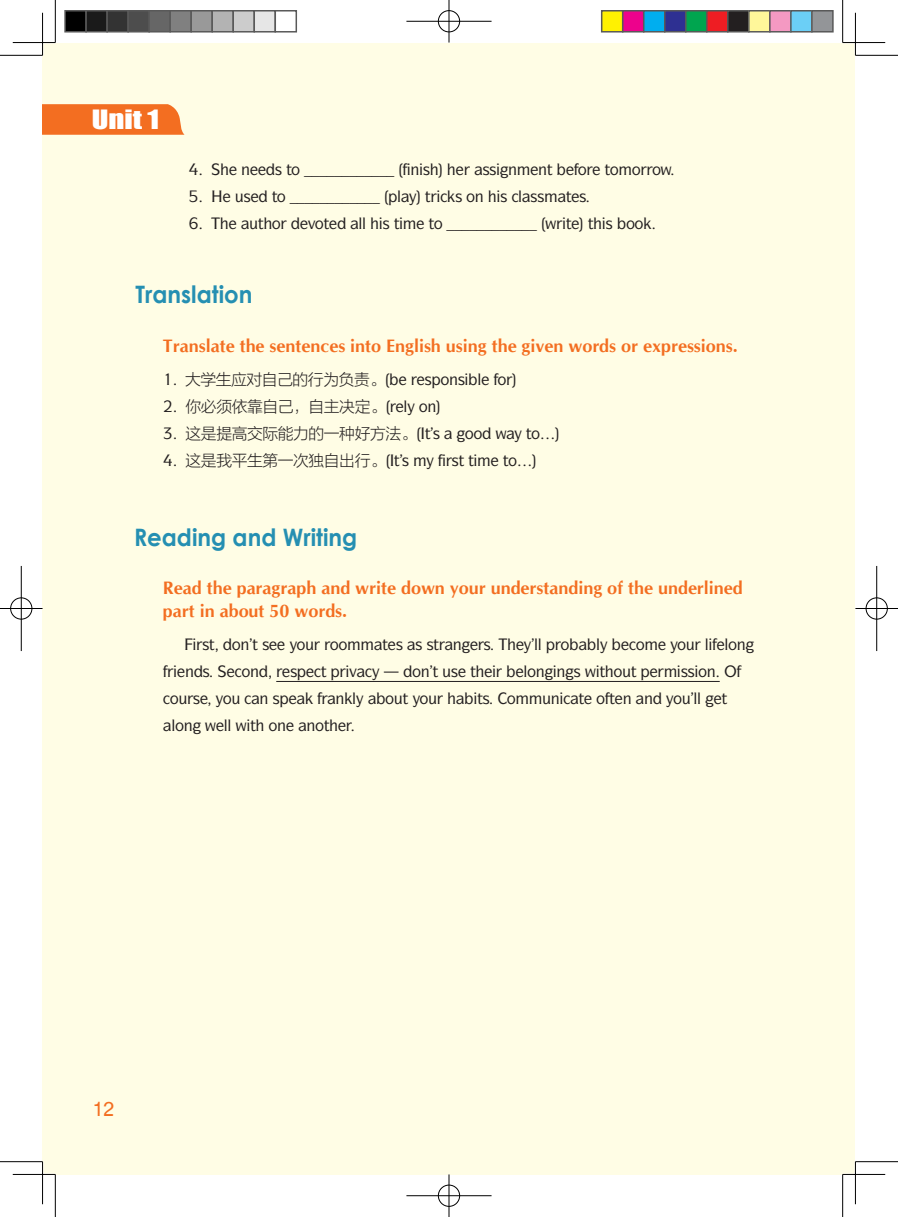
<style>
.page{position:relative;width:898px;height:1217px;background:#fff}
.page>*{position:absolute;margin:0;border:0;box-sizing:border-box;transform-origin:0 0}
.t1{font:24.6px "Inai Mathi";color:#f36e21}
.t2{font:24.45px "Impact";color:#fff;scale:1.25 1}
.t3{font:700 24px "Century Gothic";color:#258fb2;scale:.95 1}
.t4{font:700 18px/22.5px "CG Omega";color:#f36e21}
.t5{font:500 15.75px "ITC Symbol Std";color:#231f20}
.t6{font:15.75px "FZLTXHK GBK1 0";letter-spacing:-.025em;color:#231f20}
</style>
<div class="page">
<div style="left:43px;top:43px;width:812px;height:1131px;background:#fffde5"></div>
<hr style="left:276px;top:681px;width:443px;height:1px;background:#231f20">
<svg style="left:43px;top:104px;width:141px;height:31px;background:#f3752a"></svg>
<hr style="left:0;top:55px;width:43px;height:1px;background:#000">
<hr style="left:855px;top:55px;width:42px;height:1px;background:#000">
<hr style="left:0;top:1161px;width:43px;height:1px;background:#000">
<hr style="left:855px;top:1161px;width:42px;height:1px;background:#000">
<hr style="left:55px;top:0;width:1px;height:43px;background:#000">
<hr style="left:55px;top:1174px;width:1px;height:42px;background:#000">
<hr style="left:842px;top:0;width:1px;height:43px;background:#000">
<hr style="left:842px;top:1174px;width:1px;height:42px;background:#000">
<hr style="left:13px;top:42px;width:42px;height:1px;background:#000">
<hr style="left:842px;top:42px;width:42px;height:1px;background:#000">
<hr style="left:13px;top:1173px;width:42px;height:1px;background:#000">
<hr style="left:842px;top:1173px;width:42px;height:1px;background:#000">
<hr style="left:42px;top:13px;width:1px;height:42px;background:#000">
<hr style="left:42px;top:1161px;width:1px;height:42px;background:#000">
<hr style="left:854px;top:13px;width:1px;height:42px;background:#000">
<hr style="left:854px;top:1161px;width:1px;height:42px;background:#000">
<div style="left:437px;top:10px;width:23px;height:23px;border:2px solid #fff;border-radius:50%"></div>
<hr style="left:406px;top:20px;width:85px;height:2px;background:#fff">
<hr style="left:448px;top:0;width:2px;height:43px;background:#fff">
<div style="left:438px;top:10px;width:21px;height:22px;border:1px solid #000;border-radius:50%"></div>
<hr style="left:406px;top:21px;width:85px;height:1px;background:#000">
<hr style="left:448px;top:0;width:1px;height:43px;background:#000">
<div style="left:437px;top:1183px;width:23px;height:23px;border:2px solid #fff;border-radius:50%"></div>
<hr style="left:406px;top:1194px;width:85px;height:2px;background:#fff">
<hr style="left:448px;top:1174px;width:2px;height:42px;background:#fff">
<div style="left:438px;top:1184px;width:21px;height:22px;border:1px solid #000;border-radius:50%"></div>
<hr style="left:406px;top:1195px;width:85px;height:1px;background:#000">
<hr style="left:448px;top:1174px;width:1px;height:42px;background:#000">
<div style="left:10px;top:596px;width:23px;height:24px;border:2px solid #fff;border-radius:50%"></div>
<hr style="left:0;top:607px;width:43px;height:2px;background:#fff">
<hr style="left:20px;top:566px;width:2px;height:85px;background:#fff">
<div style="left:10px;top:597px;width:22px;height:22px;border:1px solid #000;border-radius:50%"></div>
<hr style="left:0;top:608px;width:43px;height:1px;background:#000">
<hr style="left:21px;top:566px;width:1px;height:85px;background:#000">
<div style="left:864px;top:596px;width:23px;height:24px;border:2px solid #fff;border-radius:50%"></div>
<hr style="left:855px;top:607px;width:42px;height:2px;background:#fff">
<hr style="left:875px;top:566px;width:2px;height:85px;background:#fff">
<div style="left:865px;top:597px;width:22px;height:22px;border:1px solid #000;border-radius:50%"></div>
<hr style="left:855px;top:608px;width:42px;height:1px;background:#000">
<hr style="left:876px;top:566px;width:1px;height:85px;background:#000">
<div style="left:65px;top:11px;width:21px;height:21px;background:#000"></div>
<div style="left:64px;top:10px;width:23px;height:23px;border:2px solid #595959"></div>
<div style="left:86px;top:11px;width:21px;height:21px;background:#1a1a1a"></div>
<div style="left:85px;top:10px;width:23px;height:23px;border:2px solid #595959"></div>
<div style="left:107px;top:11px;width:21px;height:21px;background:#333"></div>
<div style="left:106px;top:10px;width:23px;height:23px;border:2px solid #595959"></div>
<div style="left:128px;top:11px;width:21px;height:21px;background:#4d4d4d"></div>
<div style="left:127px;top:10px;width:23px;height:23px;border:2px solid #595959"></div>
<div style="left:149px;top:11px;width:21px;height:21px;background:#666"></div>
<div style="left:148px;top:10px;width:23px;height:23px;border:2px solid #595959"></div>
<div style="left:170px;top:11px;width:21px;height:21px;background:#808080"></div>
<div style="left:169px;top:10px;width:23px;height:23px;border:2px solid #595959"></div>
<div style="left:191px;top:11px;width:21px;height:21px;background:#999"></div>
<div style="left:190px;top:10px;width:23px;height:23px;border:2px solid #595959"></div>
<div style="left:212px;top:11px;width:21px;height:21px;background:#b3b3b3"></div>
<div style="left:211px;top:10px;width:23px;height:23px;border:2px solid #595959"></div>
<div style="left:233px;top:11px;width:21px;height:21px;background:#ccc"></div>
<div style="left:232px;top:10px;width:23px;height:23px;border:2px solid #595959"></div>
<div style="left:254px;top:11px;width:21px;height:21px;background:#e6e6e6"></div>
<div style="left:253px;top:10px;width:23px;height:23px;border:2px solid #595959"></div>
<div style="left:274px;top:10px;width:23px;height:23px;border:2px solid #595959"></div>
<div style="left:601px;top:11px;width:21px;height:21px;background:#fff101"></div>
<div style="left:600px;top:10px;width:23px;height:23px;border:2px solid #595959"></div>
<div style="left:622px;top:11px;width:21px;height:21px;background:#ed028c"></div>
<div style="left:621px;top:10px;width:23px;height:23px;border:2px solid #595959"></div>
<div style="left:643px;top:11px;width:21px;height:21px;background:#00aeef"></div>
<div style="left:642px;top:10px;width:23px;height:23px;border:2px solid #595959"></div>
<div style="left:664px;top:11px;width:21px;height:21px;background:#2e3092"></div>
<div style="left:663px;top:10px;width:23px;height:23px;border:2px solid #595959"></div>
<div style="left:685px;top:11px;width:21px;height:21px;background:#00a54f"></div>
<div style="left:684px;top:10px;width:23px;height:23px;border:2px solid #595959"></div>
<div style="left:706px;top:11px;width:21px;height:21px;background:#ee1d23"></div>
<div style="left:705px;top:10px;width:23px;height:23px;border:2px solid #595959"></div>
<div style="left:727px;top:11px;width:21px;height:21px;background:#231f20"></div>
<div style="left:726px;top:10px;width:23px;height:23px;border:2px solid #595959"></div>
<div style="left:748px;top:11px;width:21px;height:21px;background:#fff79a"></div>
<div style="left:747px;top:10px;width:23px;height:23px;border:2px solid #595959"></div>
<div style="left:769px;top:11px;width:21px;height:21px;background:#f499c2"></div>
<div style="left:768px;top:10px;width:23px;height:23px;border:2px solid #595959"></div>
<div style="left:790px;top:11px;width:21px;height:21px;background:#6bcff6"></div>
<div style="left:789px;top:10px;width:23px;height:23px;border:2px solid #595959"></div>
<div style="left:811px;top:11px;width:21px;height:21px;background:#939598"></div>
<div style="left:810px;top:10px;width:23px;height:23px;border:2px solid #595959"></div>
<h2 class="t2" style="left:92px;top:101px;width:55px">Unit 1</h2>
<p class="t5" style="left:241px;top:159px;width:61px">■ ▲ ▼□</p>
<p class="t5" style="left:482px;top:159px;width:36px">▲▲ ■</p>
<p class="t5" style="left:577px;top:159px;width:85px">□ ▼□□□</p>
<p class="t5" style="left:211px;top:186px;width:41px">★ ◆▲</p>
<p class="t5" style="left:455px;top:186px;width:91px">▲ □■ ▲ ● ▲▲</p>
<p class="t5" style="left:249px;top:213px;width:33px">◆▼ □</p>
<p class="t5" style="left:307px;top:213px;width:23px">❖□▼</p>
<p class="t5" style="left:358px;top:213px;width:42px">●● ▲ ▼</p>
<p class="t5" style="left:565px;top:213px;width:79px">▼ ▼ ▲ □□</p>
<h3 class="t3" style="left:136px;top:276px;width:124px">Translation</h3>
<p class="t4" style="left:163px;top:334px;width:576px">Translate the sentences into English using the given words or expressions.</p>
<p class="t6" style="left:185px;top:370px;width:202px">大学生应对自己的行为负责。</p>
<p class="t5" style="left:424px;top:369px;width:83px">▲ □■▲ ● □</p>
<p class="t6" style="left:185px;top:397px;width:252px">你必须依靠自己，自主决定。 ● □■</p>
<p class="t6" style="left:163px;top:424px;width:278px">✓ 这是提高交际能力的一种好方法。 ▼ ▲</p>
<p class="t6" style="left:163px;top:451px;width:248px">✔ 这是我平生第一次独自出行。 ▼ ▲</p>
<p class="t5" style="left:451px;top:450px;width:24px">▲▼ ▼</p>
<h3 class="t3" style="left:134px;top:519px;width:236px">Reading and Writing</h3>
<p class="t4" style="left:163px;top:577px;width:581px">Read the paragraph and write down your understanding of the underlined part in about 50 words.</p>
<p class="t5" style="left:202px;top:634px;width:69px">▲▼ □■ ▼ ▲</p>
<p class="t5" style="left:296px;top:634px;width:52px">□◆ □□</p>
<p class="t5" style="left:382px;top:634px;width:81px">▼▲ ▲ ▲▼ ■</p>
<p class="t5" style="left:534px;top:634px;width:37px">●● □</p>
<p class="t5" style="left:677px;top:634px;width:70px">□◆ ● ●□■</p>
<p class="t5" style="left:412px;top:661px;width:65px">□■ ▼ ◆▲ ▼</p>
<p class="t5" style="left:523px;top:661px;width:115px">●□■ ■ ▲ ▼ □◆▼</p>
<p class="t5" style="left:680px;top:661px;width:37px">▲▲ □■</p>
<p class="t5" style="left:170px;top:688px;width:32px">□◆ ▲</p>
<p class="t5" style="left:223px;top:688px;width:59px">□◆ ■ ▲</p>
<p class="t5" style="left:385px;top:688px;width:53px">□◆▼ □◆</p>
<p class="t5" style="left:477px;top:688px;width:40px">▼▲ □</p>
<p class="t5" style="left:542px;top:688px;width:112px">◆■ ▼ □▼■ ■</p>
<p class="t5" style="left:672px;top:688px;width:30px">□◆ ●●</p>
<p class="t5" style="left:171px;top:715px;width:23px">●□■</p>
<p class="t5" style="left:224px;top:715px;width:64px">●● ▼ □■</p>
<p class="t5" style="left:306px;top:715px;width:25px">■□▼</p>
<h1 class="t1" style="left:93px;top:1094px;width:23px">12</h1>
</div>
